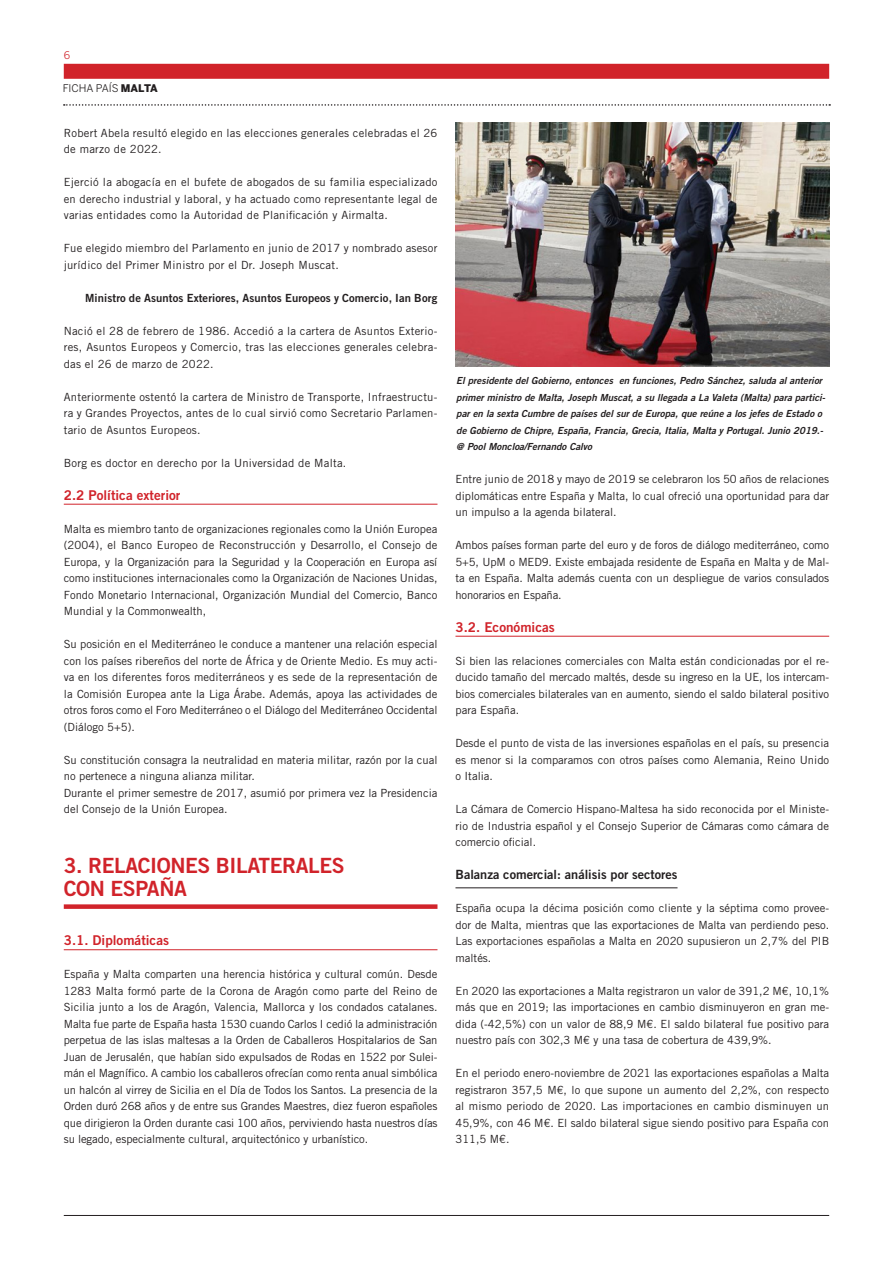
<style>
.page{position:relative;width:893px;height:1263px;background:#fff}
.page>*{position:absolute;margin:0;border:0;box-sizing:border-box;transform-origin:0 0}
.TITULO_1º_NIVEL{font:21px/22.5px "Trade Gothic LT Std Bd 2";letter-spacing:-.02em;color:#d1232a}
.TITULO_2º_NIVEL{font:13.5px "Trade Gothic LT Std Bd 2";color:#d1232a}
.TITULO_3º_NIVEL{font:12.75px "Trade Gothic LT Std Bd 2";color:#231f20}
.TEXTO_NORMAL{font:11.25px/16.5px "Trade Gothic LT Std";color:#231f20;text-align:justify}
.TEXTO_NORMAL-2{font:11.25px/16.5px "Trade Gothic LT Std";letter-spacing:.02em;color:#231f20}
.TITULO_4º_NIVEL{font:11.25px "Trade Gothic LT Std Bd 2";letter-spacing:.01em;color:#231f20}
.t1{font:10.5px "Benton Sans";color:#231f20}
.t2{font:10.5px "Benton Sans";color:#d1232a}
.TEXTO_PIE_DE_FOTO{font:9.75px/16.5px "Trade Gothic LT Std Bd 2 Obl";color:#231f20}
.s1{font-family:"Benton Sans Black SC"}
</style>
<div class="page">
<div style="left:64px;top:64px;width:765px;height:15px;background:#d1232a"></div>
<hr style="left:64px;top:1215px;width:765px;height:1px;background:#231f20">
<svg style="left:64px;top:104px;width:766px;height:2px"></svg>
<hr style="left:64px;top:504px;width:373px;height:1px;background:#d1232a">
<div style="left:64px;top:904px;width:373px;height:5px;background:#d1232a"></div>
<hr style="left:64px;top:949px;width:373px;height:1px;background:#d1232a">
<hr style="left:455px;top:636px;width:374px;height:1px;background:#d1232a">
<hr style="left:455px;top:887px;width:222px;height:1px;background:#231f20">
<img style="left:456px;top:122px;width:373px;height:245px">
<p class="t2" style="left:64px;top:49px;width:8px">6</p>
<p class="t1" style="left:63px;top:82px;width:97px">FICHA PAÍS <span class="s1">MALTA</span></p>
<p class="TEXTO_NORMAL-2" style="left:64px;top:124px;width:375px">Robert Abela resultó elegido en las elecciones generales celebradas el 26 de marzo de 2022.</p>
<p class="TEXTO_NORMAL" style="left:64px;top:174px;width:375px">Ejerció la abogacía en el bufete de abogados de su familia especializado en derecho industrial y laboral, y ha actuado como representante legal de varias entidades como la Autoridad de Planificación y Airmalta.</p>
<p class="TEXTO_NORMAL-2" style="left:64px;top:240px;width:375px">Fue elegido miembro del Parlamento en junio de 2017 y nombrado asesor jurídico del Primer Ministro por el Dr. Joseph Muscat.</p>
<p class="TITULO_4º_NIVEL" style="left:85px;top:291px;width:354px">Ministro de Asuntos Exteriores, Asuntos Europeos y Comercio, Ian Borg</p>
<p class="TEXTO_NORMAL" style="left:64px;top:322px;width:375px">Nació el 28 de febrero de 1986. Accedió a la cartera de Asuntos Exterio&shy;res, Asuntos Europeos y Comercio, tras las elecciones generales celebra&shy;das el 26 de marzo de 2022.</p>
<p class="TEXTO_NORMAL" style="left:64px;top:388px;width:375px">Anteriormente ostentó la cartera de Ministro de Transporte, Infraestructu&shy;ra y Grandes Proyectos, antes de lo cual sirvió como Secretario Parlamen&shy;tario de Asuntos Europeos.</p>
<p class="TEXTO_NORMAL-2" style="left:64px;top:454px;width:284px">Borg es doctor en derecho por la Universidad de Malta.</p>
<p class="TITULO_2º_NIVEL" style="left:64px;top:486px;width:118px">2.2 Política exterior</p>
<p class="TEXTO_NORMAL" style="left:64px;top:520px;width:375px">Malta es miembro tanto de organizaciones regionales como la Unión Europea (2004), el Banco Europeo de Reconstrucción y Desarrollo, el Consejo de Europa, y la Organización para la Seguridad y la Cooperación en Europa así como instituciones internacionales como la Organización de Naciones Unidas, Fondo Monetario Internacional, Organización Mundial del Comercio, Banco Mundial y la Commonwealth,</p>
<p class="TEXTO_NORMAL" style="left:64px;top:636px;width:375px">Su posición en el Mediterráneo le conduce a mantener una relación especial con los países ribereños del norte de África y de Oriente Medio. Es muy acti&shy;va en los diferentes foros mediterráneos y es sede de la representación de la Comisión Europea ante la Liga Árabe. Además, apoya las actividades de otros foros como el Foro Mediterráneo o el Diálogo del Mediterráneo Occidental (Diálogo 5+5).</p>
<p class="TEXTO_NORMAL" style="left:64px;top:751px;width:375px">Su constitución consagra la neutralidad en materia militar, razón por la cual no pertenece a ninguna alianza militar.</p>
<p class="TEXTO_NORMAL" style="left:64px;top:784px;width:375px">Durante el primer semestre de 2017, asumió por primera vez la Presidencia del Consejo de la Unión Europea.</p>
<p class="TITULO_1º_NIVEL" style="left:64px;top:854px;width:283px">3. RELACIONES BILATERALES<br>CON ESPAÑA</p>
<p class="TITULO_2º_NIVEL" style="left:64px;top:932px;width:107px">3.1. Diplomáticas</p>
<p class="TEXTO_NORMAL" style="left:64px;top:966px;width:375px">España y Malta comparten una herencia histórica y cultural común. Desde 1283 Malta formó parte de la Corona de Aragón como parte del Reino de Sicilia junto a los de Aragón, Valencia, Mallorca y los condados catalanes.<br>Malta fue parte de España hasta 1530 cuando Carlos I cedió la administración perpetua de las islas maltesas a la Orden de Caballeros Hospitalarios de San Juan de Jerusalén, que habían sido expulsados de Rodas en 1522 por Sulei&shy;mán el Magnífico. A cambio los caballeros ofrecían como renta anual simbólica un halcón al virrey de Sicilia en el Día de Todos los Santos. La presencia de la Orden duró 268 años y de entre sus Grandes Maestres, diez fueron españoles que dirigieron la Orden durante casi 100 años, perviviendo hasta nuestros días su legado, especialmente cultural, arquitectónico y urbanístico.</p>
<p class="TEXTO_PIE_DE_FOTO" style="left:456px;top:372px;width:371px">El presidente del Gobierno, entonces en funciones, Pedro Sánchez, saluda al anterior primer ministro de Malta, Joseph Muscat, a su llegada a La Valeta (Malta) para partici&shy;par en la sexta Cumbre de países del sur de Europa, que reúne a los jefes de Estado o de Gobierno de Chipre, España, Francia, Grecia, Italia, Malta y Portugal. Junio 2019.- @ Pool Moncloa/Fernando Calvo</p>
<p class="TEXTO_NORMAL" style="left:455px;top:471px;width:375px">Entre junio de 2018 y mayo de 2019 se celebraron los 50 años de relaciones diplomáticas entre España y Malta, lo cual ofreció una oportunidad para dar un impulso a la agenda bilateral.</p>
<p class="TEXTO_NORMAL" style="left:455px;top:537px;width:375px">Ambos países forman parte del euro y de foros de diálogo mediterráneo, como 5+5, UpM o MED9. Existe embajada residente de España en Malta y de Mal&shy;ta en España. Malta además cuenta con un despliegue de varios consulados honorarios en España.</p>
<p class="TITULO_2º_NIVEL" style="left:455px;top:618px;width:101px">3.2. Económicas</p>
<p class="TEXTO_NORMAL" style="left:455px;top:652px;width:375px">Si bien las relaciones comerciales con Malta están condicionadas por el re&shy;ducido tamaño del mercado maltés, desde su ingreso en la UE, los intercam&shy;bios comerciales bilaterales van en aumento, siendo el saldo bilateral positivo para España.</p>
<p class="TEXTO_NORMAL" style="left:455px;top:735px;width:375px">Desde el punto de vista de las inversiones españolas en el país, su presencia es menor si la comparamos con otros países como Alemania, Reino Unido o Italia.</p>
<p class="TEXTO_NORMAL" style="left:455px;top:801px;width:375px">La Cámara de Comercio Hispano-Maltesa ha sido reconocida por el Ministe&shy;rio de Industria español y el Consejo Superior de Cámaras como cámara de comercio oficial.</p>
<p class="TITULO_3º_NIVEL" style="left:455px;top:867px;width:224px">Balanza comercial: análisis por sectores</p>
<p class="TEXTO_NORMAL" style="left:455px;top:900px;width:375px">España ocupa la décima posición como cliente y la séptima como provee&shy;dor de Malta, mientras que las exportaciones de Malta van perdiendo peso.<br>Las exportaciones españolas a Malta en 2020 supusieron un 2,7% del PIB maltés.</p>
<p class="TEXTO_NORMAL" style="left:455px;top:982px;width:375px">En 2020 las exportaciones a Malta registraron un valor de 391,2 M€, 10,1% más que en 2019; las importaciones en cambio disminuyeron en gran me&shy;dida (-42,5%) con un valor de 88,9 M€. El saldo bilateral fue positivo para nuestro país con 302,3 M€ y una tasa de cobertura de 439,9%.</p>
<p class="TEXTO_NORMAL" style="left:455px;top:1065px;width:375px">En el periodo enero-noviembre de 2021 las exportaciones españolas a Malta registraron 357,5 M€, lo que supone un aumento del 2,2%, con respecto al mismo periodo de 2020. Las importaciones en cambio disminuyen un 45,9%, con 46 M€. El saldo bilateral sigue siendo positivo para España con 311,5 M€.</p>
</div>
